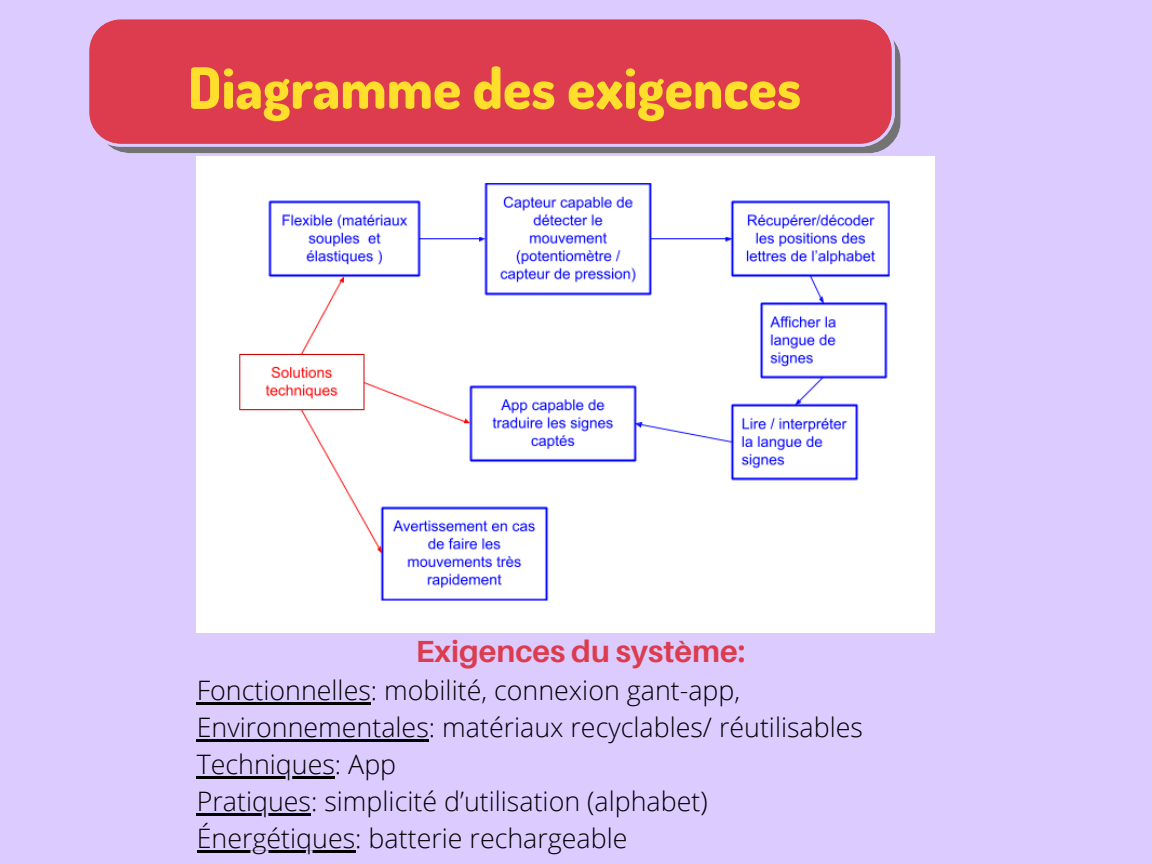
<style>
.page{position:relative;width:1152px;height:864px;background:#dbcbff}
.page>*{position:absolute;margin:0;border:0;box-sizing:border-box;transform-origin:0 0}
.t1{font:800 57px "Dosis";color:#ffdf2b}
.t2{font:700 30.6px "Aileron";color:#dc3c4d}
.t3{font:300 26.85px "Open Sans";color:#000}
</style>
<div class="page">
<img style="left:197px;top:156px;width:738px;height:476px">
<svg style="left:89px;top:19px;width:812px;height:134px;background:#d64456"></svg>
<hr style="left:197px;top:702px;width:174px;height:2px;background:#000">
<hr style="left:197px;top:739px;width:232px;height:3px;background:#000">
<hr style="left:197px;top:776px;width:138px;height:3px;background:#000">
<hr style="left:197px;top:814px;width:114px;height:2px;background:#000">
<hr style="left:197px;top:851px;width:158px;height:2px;background:#000">
<p class="t1" style="left:188px;top:50px;width:615px">Diagramme des exigences</p>
<p class="t2" style="left:416px;top:632px;width:331px">Exigences du système:</p>
<p class="t3" style="left:197px;top:671px;width:545px">Fonctionnelles: mobilité, connexion gant-app,</p>
<p class="t3" style="left:197px;top:708px;width:668px">Environnementales: matériaux recyclables/ réutilisables</p>
<p class="t3" style="left:197px;top:746px;width:201px">Techniques: App</p>
<p class="t3" style="left:197px;top:783px;width:512px">Pratiques: simplicité d’utilisation (alphabet)</p>
<p class="t3" style="left:197px;top:820px;width:432px">Énergétiques: batterie rechargeable</p>
</div>
